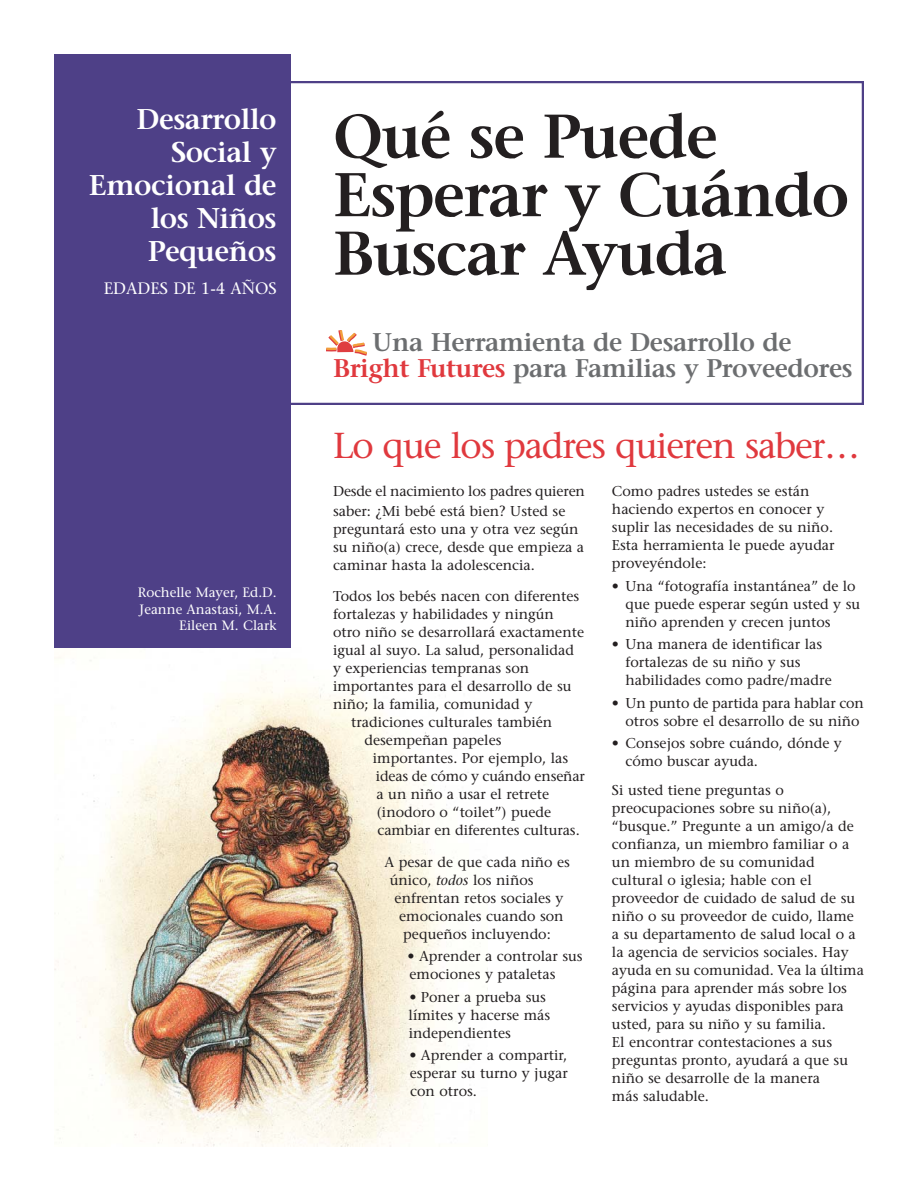
<style>
.page{position:relative;width:918px;height:1188px;background:#fff}
.page>*{position:absolute;margin:0;border:0;box-sizing:border-box;transform-origin:0 0}
.t1{font:600 61.5px/58.5px "Stone Serif";letter-spacing:-.025em;color:#231f20}
.t2{font:36px "Stone Serif";letter-spacing:-.035em;color:#e0393e}
.t3{font:600 28.5px/33px "Stone Serif";letter-spacing:-.02em;color:#fff;text-align:right}
.t4{font:600 25.5px/25.5px "Stone Serif";letter-spacing:-.02em;color:#6c6e70}
.t5{font:16.5px "Stone Serif";color:#fff}
.t6{font:14.25px/18px "Stone Serif";color:#231f20}
.t7{font:13.5px/16.5px "Stone Serif";color:#fff;text-align:right}
.s1{color:#e0393e}
.s2{font-style:italic}
</style>
<div class="page">
<svg style="left:326px;top:330px;width:41px;height:26px"></svg>
<img style="left:54px;top:647px;width:427px;height:499px">
<div style="left:54px;top:54px;width:236px;height:594px;background:#4e4087"></div>
<h3 class="t3" style="left:89px;top:106px;width:189px">Desarrollo<br>Social y<br>Emocional de los Niños<br>Pequeños</h3>
<p class="t5" style="left:104px;top:282px;width:175px">EDADES DE 1-4 AÑOS</p>
<p class="t7" style="left:138px;top:586px;width:140px">Rochelle Mayer, Ed.D.<br>Jeanne Anastasi, M.A.<br>Eileen M. Clark</p>
<h1 class="t1" style="left:333px;top:114px;width:518px">Qué se Puede<br>Esperar y Cuándo<br>Buscar Ayuda</h1>
<h3 class="t4" style="left:333px;top:332px;width:521px;text-indent:39px">Una Herramienta de Desarrollo de<br><span class="s1">Bright Futures</span> para Familias y Proveedores</h3>
<h2 class="t2" style="left:333px;top:432px;width:529px">Lo que los padres quieren saber…</h2>
<p class="t6" style="left:333px;top:483px;width:254px;line-height:19.5px">Desde el nacimiento los padres quieren saber: ¿Mi bebé está bien? Usted se</p>
<p class="t6" style="left:333px;top:522px;width:253px">preguntará esto una y otra vez según su niño(a) crece, desde que empieza a caminar hasta la adolescencia.</p>
<p class="t6" style="left:333px;top:589px;width:248px">Todos los bebés nacen con diferentes</p>
<p class="t6" style="left:333px;top:607px;width:222px">fortalezas y habilidades y ningún</p>
<p class="t6" style="left:333px;top:625px;width:253px">otro niño se desarrollará exactamente</p>
<p class="t6" style="left:333px;top:643px;width:243px">igual al suyo. La salud, personalidad</p>
<p class="t6" style="left:333px;top:661px;width:198px">y experiencias tempranas son</p>
<p class="t6" style="left:333px;top:679px;width:240px">importantes para el desarrollo de su</p>
<p class="t6" style="left:333px;top:697px;width:201px">niño; la familia, comunidad y</p>
<p class="t6" style="left:351px;top:715px;width:203px">tradiciones culturales también</p>
<p class="t6" style="left:365px;top:733px;width:139px">desempeñan papeles</p>
<p class="t6" style="left:373px;top:751px;width:197px">importantes. Por ejemplo, las</p>
<p class="t6" style="left:376px;top:769px;width:211px">ideas de cómo y cuándo enseñar</p>
<p class="t6" style="left:377px;top:787px;width:174px">a un niño a usar el retrete</p>
<p class="t6" style="left:377px;top:805px;width:176px">(inodoro o “toilet”) puede</p>
<p class="t6" style="left:378px;top:823px;width:204px">cambiar en diferentes culturas.</p>
<p class="t6" style="left:385px;top:855px;width:187px">A pesar de que cada niño es</p>
<p class="t6" style="left:390px;top:873px;width:145px">único, <span class="s2">todos</span> los niños</p>
<p class="t6" style="left:395px;top:891px;width:170px">enfrentan retos sociales y</p>
<p class="t6" style="left:399px;top:909px;width:166px">emocionales cuando son</p>
<p class="t6" style="left:403px;top:927px;width:149px">pequeños incluyendo:</p>
<p class="t6" style="left:408px;top:949px;width:177px">• Aprender a controlar sus emociones y pataletas</p>
<p class="t6" style="left:409px;top:990px;width:143px">• Poner a prueba sus límites y hacerse más independientes</p>
<p class="t6" style="left:409px;top:1048px;width:160px;text-align:justify">• Aprender a compartir, esperar su turno y jugar con otros.</p>
<p class="t6" style="left:612px;top:484px;width:224px">Como padres ustedes se están haciendo expertos en conocer y suplir las necesidades de su niño.<br>Esta herramienta le puede ayudar proveyéndole:</p>
<p class="t6" style="left:625px;top:579px;width:236px;text-indent:-14px">• Una “fotografía instantánea” de lo que puede esperar según usted y su niño aprenden y crecen juntos</p>
<p class="t6" style="left:625px;top:637px;width:208px;text-indent:-14px">• Una manera de identificar las fortalezas de su niño y sus habilidades como padre/madre</p>
<p class="t6" style="left:625px;top:696px;width:240px;text-indent:-14px">• Un punto de partida para hablar con otros sobre el desarrollo de su niño</p>
<p class="t6" style="left:625px;top:736px;width:218px;text-indent:-14px">• Consejos sobre cuándo, dónde y cómo buscar ayuda.</p>
<p class="t6" style="left:612px;top:783px;width:253px">Si usted tiene preguntas o preocupaciones sobre su niño(a), “busque.” Pregunte a un amigo/a de confianza, un miembro familiar o a un miembro de su comunidad cultural o iglesia; hable con el proveedor de cuidado de salud de su niño o su proveedor de cuido, llame a su departamento de salud local o a la agencia de servicios sociales. Hay ayuda en su comunidad. Vea la última página para aprender más sobre los servicios y ayudas disponibles para usted, para su niño y su familia.<br>El encontrar contestaciones a sus preguntas pronto, ayudará a que su niño se desarrolle de la manera<br>más saludable.</p>
</div>
